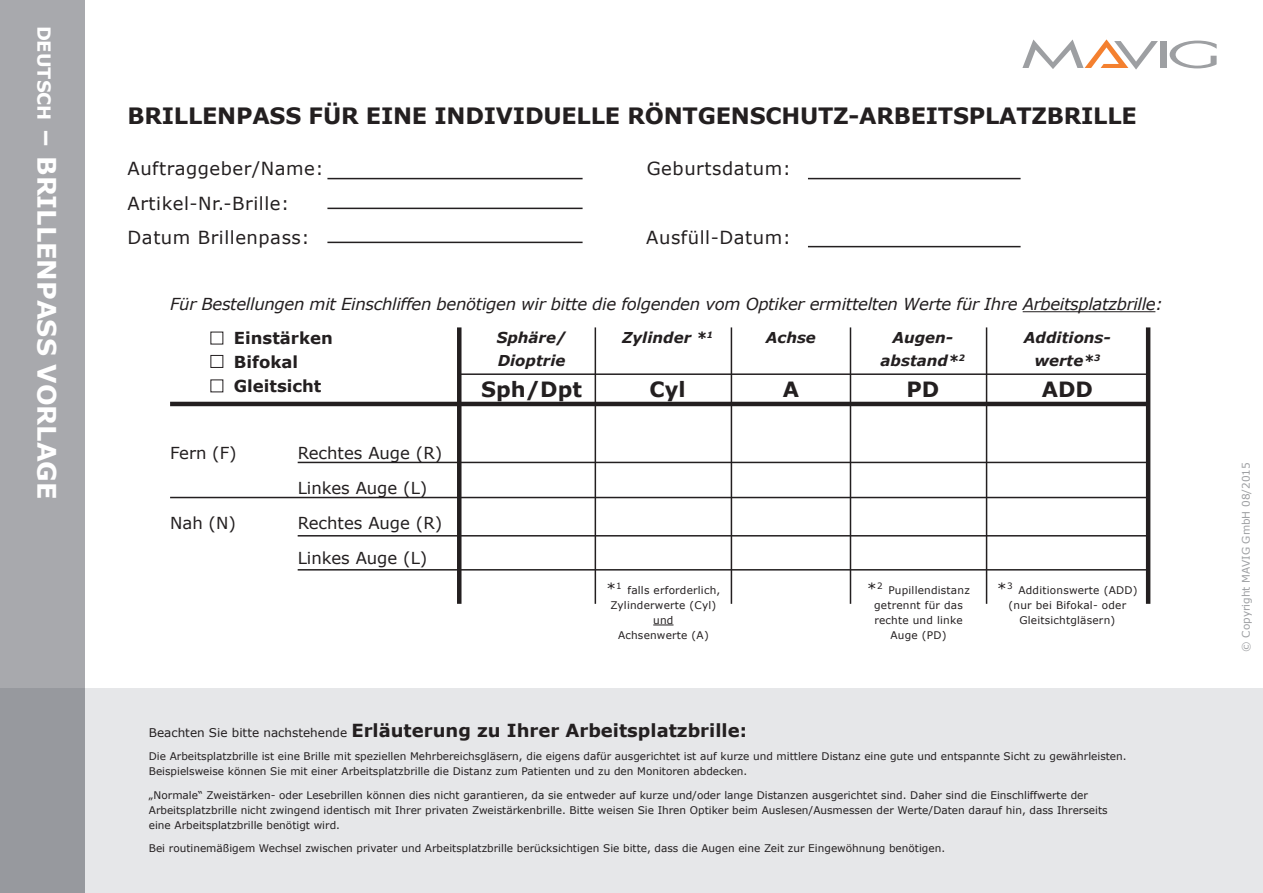
<style>
.page{position:relative;width:1263px;height:893px;background:#fff}
.page>*{position:absolute;margin:0;border:0;box-sizing:border-box;transform-origin:0 0}
.t1{font:700 25.5px "Verdana";color:#fff}
.t2{font:700 22.5px "Verdana";letter-spacing:-.01em;color:#231f20}
.t3{font:700 21px "Verdana";color:#231f20}
.t4{font:18px/34.5px "Verdana";letter-spacing:.03em;color:#231f20}
.t5{font:700 18px "Verdana";color:#231f20}
.t6{font:italic 16.5px "Verdana";letter-spacing:-.02em;color:#231f20}
.t7{font:16.5px/35.2px "Verdana";color:#231f20}
.t8{font:700 16.5px/24px "Verdana";color:#231f20}
.t9{font:italic 700 15px "Verdana";color:#231f20}
.t10{font:15px "Verdana";color:#231f20}
.t11{font:10.5px/15px "Verdana";color:#231f20}
.t12{font:10.5px "Verdana";letter-spacing:.02em;color:#231f20}
.t13{font:10.5px "Verdana";color:#9d9fa2}
.s1{font-size:18px}
.s2{font-weight:400;font-size:12px}
</style>
<div class="page">
<div style="left:0;top:689px;width:1263px;height:204px;background:#e6e7e9"></div>
<div style="left:1160px;top:41px;width:6px;height:27px;background:#9d9fa2"></div>
<svg style="left:1169px;top:41px;width:47px;height:27px"></svg>
<svg style="left:1022px;top:39px;width:136px;height:31px"></svg>
<hr style="left:1023px;top:311px;width:132px;height:1px;background:#231f20">
<div style="left:210px;top:355px;width:13px;height:13px;border:1px solid #231f20"></div>
<hr style="left:327px;top:178px;width:256px;height:1px;background:#231f20">
<hr style="left:327px;top:242px;width:256px;height:1px;background:#231f20">
<hr style="left:808px;top:178px;width:212px;height:1px;background:#231f20">
<div style="left:0;top:0;width:85px;height:893px;background:linear-gradient(to right,#a4a5aa,#a4a5aa)"></div>
<hr style="left:327px;top:208px;width:256px;height:1px;background:#231f20">
<hr style="left:595px;top:327px;width:1px;height:277px;background:#231f20">
<hr style="left:986px;top:327px;width:1px;height:277px;background:#231f20">
<hr style="left:731px;top:327px;width:1px;height:277px;background:#231f20">
<hr style="left:850px;top:327px;width:1px;height:277px;background:#231f20">
<hr style="left:298px;top:462px;width:850px;height:1px;background:#231f20">
<hr style="left:298px;top:535px;width:850px;height:1px;background:#231f20">
<hr style="left:170px;top:497px;width:978px;height:1px;background:#231f20">
<hr style="left:298px;top:569px;width:850px;height:2px;background:#231f20">
<hr style="left:457px;top:327px;width:4px;height:277px;background:#231f20">
<hr style="left:460px;top:373px;width:689px;height:2px;background:#231f20">
<hr style="left:1146px;top:327px;width:4px;height:277px;background:#231f20">
<hr style="left:808px;top:246px;width:212px;height:1px;background:#231f20">
<hr style="left:170px;top:402px;width:978px;height:4px;background:#231f20">
<svg style="left:653px;top:625px;width:20px;height:1px"></svg>
<h1 class="t1" style="left:65px;top:26px;width:472px;rotate:90deg"><span class="s1">DEUTSCH</span> – BRILLE NPASS VORLAGE</h1>
<h2 class="t2" style="left:128px;top:99px;width:126px">BRILLENPASS</h2>
<h2 class="t2" style="left:309px;top:99px;width:826px">FÜR EINE INDIVIDUE LLE RÖNTGE NSCHUTZ-ARBEITSPLATZBRILLE</h2>
<h3 class="t4" style="left:128px;top:151px;width:198px">Auftraggeber/Name:</h3>
<h3 class="t4" style="left:647px;top:151px;width:146px">Geburtsdatum:</h3>
<h3 class="t4" style="left:128px;top:186px;width:184px">Artikel-Nr.-Brille:<br>Datum Brillenpass:</h3>
<h3 class="t4" style="left:646px;top:220px;width:146px">Ausfüll-Datum:</h3>
<h3 class="t6" style="left:170px;top:293px;width:994px">Für Bestellungen mit Einschliffen benötigen wir bitte die folgenden vom Optiker ermittelten Werte für Ihre Arbeitsplatzbrille:</h3>
<h3 class="t8" style="left:234px;top:326px;width:100px">EINSTÄRKEN<br>BIFOKAL<br>GLEITSICHT</h3>
<h3 class="t7" style="left:170px;top:435px;width:68px">Fern (F)</h3>
<h3 class="t7" style="left:298px;top:435px;width:146px">Rechtes Auge (R)<br>Linkes Auge (L)</h3>
<h3 class="t7" style="left:170px;top:505px;width:67px">Nah (N)</h3>
<h3 class="t7" style="left:298px;top:505px;width:146px">Rechtes Auge (R)<br>Linkes Auge (L)</h3>
<h3 class="t9" style="left:497px;top:327px;width:71px">Sphäre/</h3>
<h3 class="t9" style="left:622px;top:327px;width:92px">Zylinder *<sup>1</sup></h3>
<h3 class="t9" style="left:766px;top:327px;width:51px">Achse</h3>
<h3 class="t9" style="left:892px;top:327px;width:62px">Augen-</h3>
<h3 class="t9" style="left:1024px;top:327px;width:88px">Additions-</h3>
<h3 class="t9" style="left:498px;top:350px;width:69px">Dioptrie</h3>
<h3 class="t9" style="left:881px;top:350px;width:86px">abstand*<sup>2</sup></h3>
<h3 class="t9" style="left:1034px;top:350px;width:67px">werte*<sup>3</sup></h3>
<h3 class="t3" style="left:481px;top:374px;width:102px">SPH/DPT</h3>
<h3 class="t3" style="left:650px;top:374px;width:38px">CYL</h3>
<h3 class="t3" style="left:783px;top:374px;width:18px">A</h3>
<h3 class="t3" style="left:906px;top:374px;width:34px">PD</h3>
<h3 class="t3" style="left:1042px;top:374px;width:53px">ADD</h3>
<h3 class="t10" style="left:606px;top:578px;width:17px">*<sup>1</sup></h3>
<p class="t12" style="left:627px;top:583px;width:94px">falls erforderlich,</p>
<p class="t12" style="left:610px;top:598px;width:107px">Zylinderwerte (Cyl)</p>
<p class="t11" style="left:653px;top:613px;width:22px">und</p>
<p class="t12" style="left:618px;top:628px;width:92px">Achsenwerte (A)</p>
<h3 class="t10" style="left:867px;top:578px;width:17px">*<sup>2</sup></h3>
<p class="t12" style="left:888px;top:583px;width:83px">Pupillendistanz</p>
<p class="t12" style="left:874px;top:598px;width:90px">getrennt für das</p>
<p class="t12" style="left:874px;top:613px;width:90px">rechte und linke</p>
<p class="t11" style="left:890px;top:628px;width:57px">Auge (PD)</p>
<h3 class="t10" style="left:997px;top:578px;width:17px">*<sup>3</sup></h3>
<p class="t12" style="left:1018px;top:583px;width:120px">Additionswerte (ADD)</p>
<p class="t12" style="left:1008px;top:598px;width:119px">(nur bei Bifokal- oder</p>
<p class="t12" style="left:1019px;top:613px;width:97px">Gleitsichtgläsern)</p>
<h3 class="t5" style="left:149px;top:717px;width:599px"><span class="s2">Beachten Sie bitte nachstehende</span> ERLÄUTERUNG ZU IHRER ARBEITSPLATZBRILLE:</h3>
<p class="t11" style="left:149px;top:749px;width:979px">Die Arbeitsplatzbrille ist eine Brille mit speziellen Mehrbereichsgläsern, die eigens dafür ausgerichtet ist auf kurze und mittlere Distanz eine gute und entspannte Sicht zu gewährleisten.<br>Beispielsweise können Sie mit einer Arbeitsplatzbrille die Distanz zum Patienten und zu den Monitoren abdecken.</p>
<p class="t11" style="left:149px;top:787px;width:960px">„Normale“ Zweistärken- oder Lesebrillen können dies nicht garantieren, da sie entweder auf kurze und/oder lange Distanzen ausgerichtet sind. Daher sind die Einschliffwerte der<br>Arbeitsplatzbrille nicht zwingend identisch mit Ihrer privaten Zweistärkenbrille. Bitte weisen Sie Ihren Optiker beim Auslesen/Ausmessen der Werte/Daten darauf hin, dass Ihrerseits eine Arbeitsplatzbrille benötigt wird.</p>
<p class="t11" style="left:149px;top:841px;width:798px">Bei routinemäßigem Wechsel zwischen privater und Arbeitsplatzbrille berücksichtigen Sie bitte, dass die Augen eine Zeit zur Eingewöhnung benötigen.</p>
<p class="t13" style="left:1239px;top:652px;width:191px;rotate:-90deg">© Copyright MAVIG GmbH 08/2015</p>
</div>
